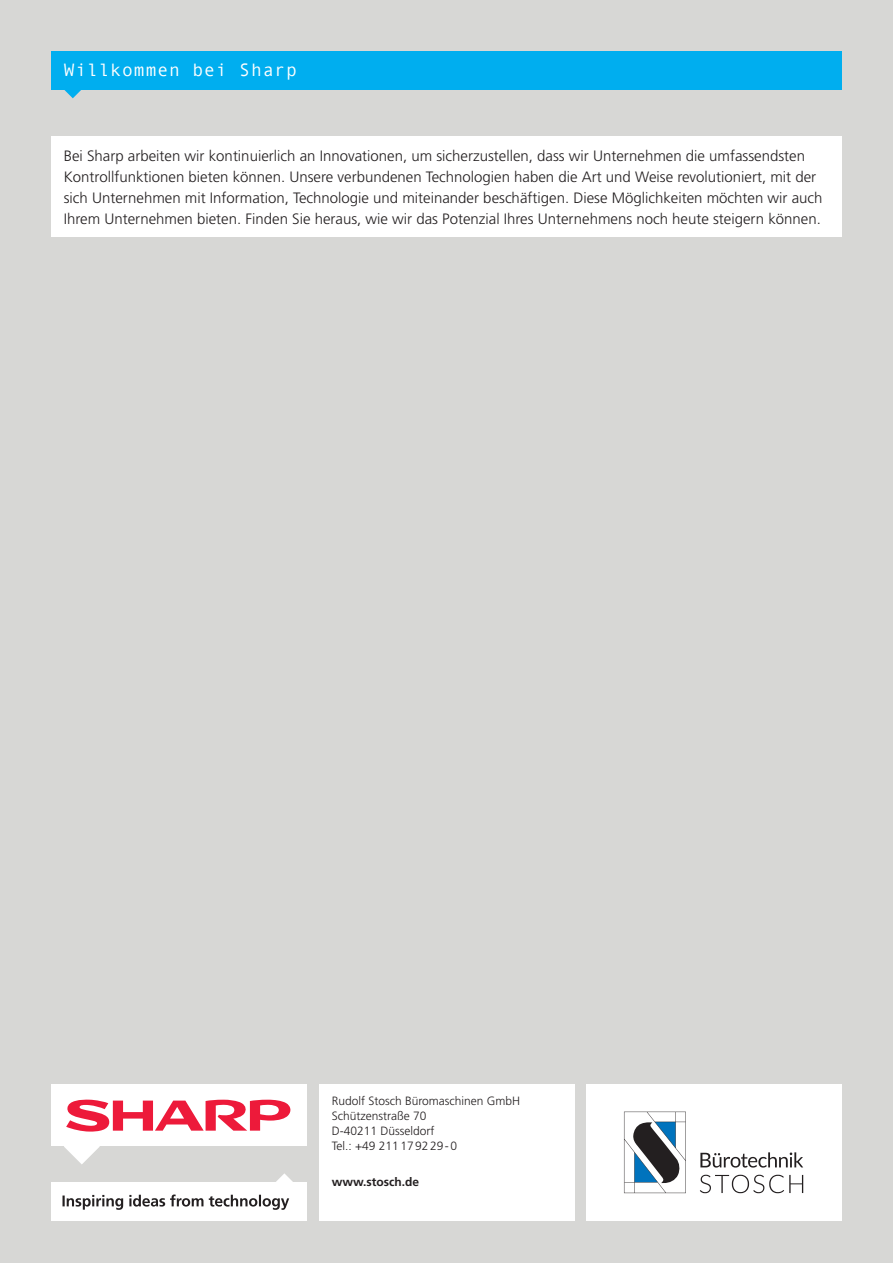
<style>
.page{position:relative;width:893px;height:1263px;background:#d7d7d5}
.page>*{position:absolute;margin:0;border:0;box-sizing:border-box;transform-origin:0 0}
.t1{font:18px "Andale Mono";letter-spacing:.05em;color:#fff}
.t2{font:300 15px/21px "Frutiger";color:#231f20}
.t3{font:300 12px/15px "Frutiger";color:#231f20}
.t4{font:700 12px "Frutiger";color:#231f20}
</style>
<div class="page">
<svg style="left:64px;top:89px;width:18px;height:9px"></svg>
<div style="left:51px;top:51px;width:791px;height:38px;background:#00aeef"></div>
<div style="left:51px;top:136px;width:791px;height:100px;background:#fff"></div>
<div style="left:51px;top:1084px;width:255px;height:62px;background:#fff"></div>
<svg style="left:64px;top:1099px;width:227px;height:65px"></svg>
<div style="left:51px;top:1182px;width:255px;height:38px;background:#fff"></div>
<svg style="left:63px;top:1173px;width:230px;height:37px"></svg>
<div style="left:587px;top:1084px;width:255px;height:136px;background:#fff"></div>
<div style="left:319px;top:1084px;width:255px;height:136px;background:#fff"></div>
<svg style="left:624px;top:1112px;width:62px;height:81px"></svg>
<hr style="left:655px;top:1122px;width:31px;height:1px;background:#231f20">
<hr style="left:624px;top:1182px;width:34px;height:1px;background:#231f20">
<svg style="left:700px;top:1152px;width:103px;height:15px"></svg>
<svg style="left:700px;top:1175px;width:103px;height:18px"></svg>
<p class="t1" style="left:64px;top:58px;width:235px">Willkommen bei Sharp</p>
<p class="t2" style="left:64px;top:145px;width:760px">Bei Sharp arbeiten wir kontinuierlich an Innovationen, um sicherzustellen, dass wir Unternehmen die umfassendsten Kontrollfunktionen bieten können. Unsere verbundenen Technologien haben die Art und Weise revolutioniert, mit der sich Unternehmen mit Information, Technologie und miteinander beschäftigen. Diese Möglichkeiten möchten wir auch Ihrem Unternehmen bieten. Finden Sie heraus, wie wir das Potenzial Ihres Unternehmens noch heute steigern können.</p>
<p class="t3" style="left:332px;top:1093px;width:190px">Rudolf Stosch Büromaschinen GmbH<br>Schützenstraße 70<br>D-40211 Düsseldorf<br>Tel.: +49 211179229-0</p>
<p class="t4" style="left:332px;top:1175px;width:89px">www.stosch.de</p>
</div>
